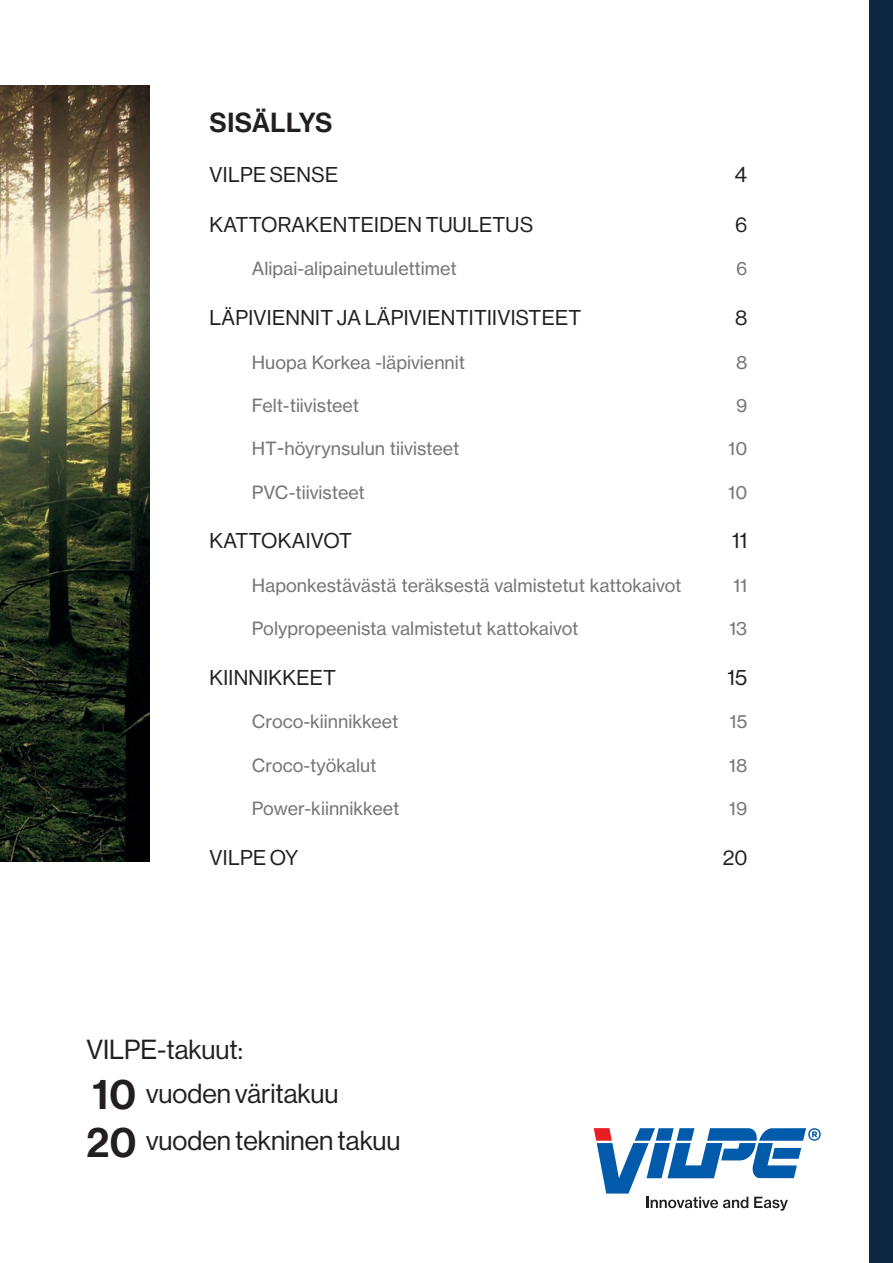
<style>
.page{position:relative;width:893px;height:1263px;background:#fff}
.page>*{position:absolute;margin:0;border:0;box-sizing:border-box;transform-origin:0 0}
.Kappaleiden_otsikot_2{font:40.5px "N Haas Grotesk DS Pro 65 Md";color:#231f20}
.Kappaleiden_otsikot_2-2{font:27px "N Haas Grotesk DS Pro 55 Rg";color:#231f20}
.Kappaleiden_otsikot_2-3{font:27px "N Haas Grotesk DS Pro 65 Md";letter-spacing:.015em;color:#231f20}
.t1{font:21px "N Haas Grotesk DS Pro 55 Rg";letter-spacing:.015em;color:#231f20}
.t2{font:18px "N Haas Grotesk TX Pro 55 Rg";color:#757679}
</style>
<div class="page">
<div style="left:870px;top:0;width:23px;height:1263px;background:#0e2843"></div>
<img style="left:0;top:86px;width:149px;height:775px">
<svg style="left:594px;top:1128px;width:227px;height:83px"></svg>
<p class="Kappaleiden_otsikot_2-3" style="left:210px;top:107px;width:125px">SISÄLLYS</p>
<p class="t1" style="left:210px;top:163px;width:130px">VILPE SENSE</p>
<p class="t1" style="left:735px;top:163px;width:14px">4</p>
<p class="t1" style="left:210px;top:213px;width:325px">KATTORAKENTEIDEN TUULETUS</p>
<p class="t1" style="left:735px;top:213px;width:14px">6</p>
<p class="t2" style="left:252px;top:258px;width:206px">Alipai-alipainetuulettimet</p>
<p class="t2" style="left:736px;top:258px;width:13px">6</p>
<p class="t1" style="left:210px;top:306px;width:373px">LÄPIVIENNIT JA LÄPIVIENTITIIVISTEET</p>
<p class="t1" style="left:735px;top:306px;width:14px">8</p>
<p class="t2" style="left:252px;top:351px;width:215px">Huopa Korkea -läpiviennit</p>
<p class="t2" style="left:736px;top:351px;width:13px">8</p>
<p class="t2" style="left:252px;top:394px;width:109px">Felt-tiivisteet</p>
<p class="t2" style="left:736px;top:394px;width:13px">9</p>
<p class="t2" style="left:252px;top:438px;width:209px">HT-höyrynsulun tiivisteet</p>
<p class="t2" style="left:728px;top:438px;width:21px">10</p>
<p class="t2" style="left:252px;top:481px;width:114px">PVC-tiivisteet</p>
<p class="t2" style="left:728px;top:481px;width:21px">10</p>
<p class="t1" style="left:210px;top:529px;width:144px">KATTOKAIVOT</p>
<p class="t1" style="left:732px;top:529px;width:17px">11</p>
<p class="t2" style="left:252px;top:574px;width:431px">Haponkestävästä teräksestä valmistetut kattokaivot</p>
<p class="t2" style="left:733px;top:574px;width:16px">11</p>
<p class="t2" style="left:252px;top:618px;width:328px">Polypropeenista valmistetut kattokaivot</p>
<p class="t2" style="left:729px;top:618px;width:20px">13</p>
<p class="t1" style="left:210px;top:666px;width:128px">KIINNIKKEET</p>
<p class="t1" style="left:727px;top:666px;width:21px">15</p>
<p class="t2" style="left:252px;top:711px;width:148px">Croco-kiinnikkeet</p>
<p class="t2" style="left:730px;top:711px;width:19px">15</p>
<p class="t2" style="left:252px;top:754px;width:126px">Croco-työkalut</p>
<p class="t2" style="left:729px;top:754px;width:20px">18</p>
<p class="t2" style="left:252px;top:797px;width:149px">Power-kiinnikkeet</p>
<p class="t2" style="left:729px;top:797px;width:20px">19</p>
<p class="t1" style="left:210px;top:846px;width:90px">VILPE OY</p>
<p class="t1" style="left:723px;top:846px;width:26px">20</p>
<p class="Kappaleiden_otsikot_2-2" style="left:86px;top:1034px;width:158px">VILPE-takuut:</p>
<p class="Kappaleiden_otsikot_2" style="left:92px;top:1071px;width:45px">10</p>
<p class="Kappaleiden_otsikot_2" style="left:86px;top:1119px;width:52px">20</p>
<p class="Kappaleiden_otsikot_2-2" style="left:146px;top:1078px;width:194px">vuoden väritakuu</p>
<p class="Kappaleiden_otsikot_2-2" style="left:146px;top:1125px;width:256px">vuoden tekninen takuu</p>
</div>
